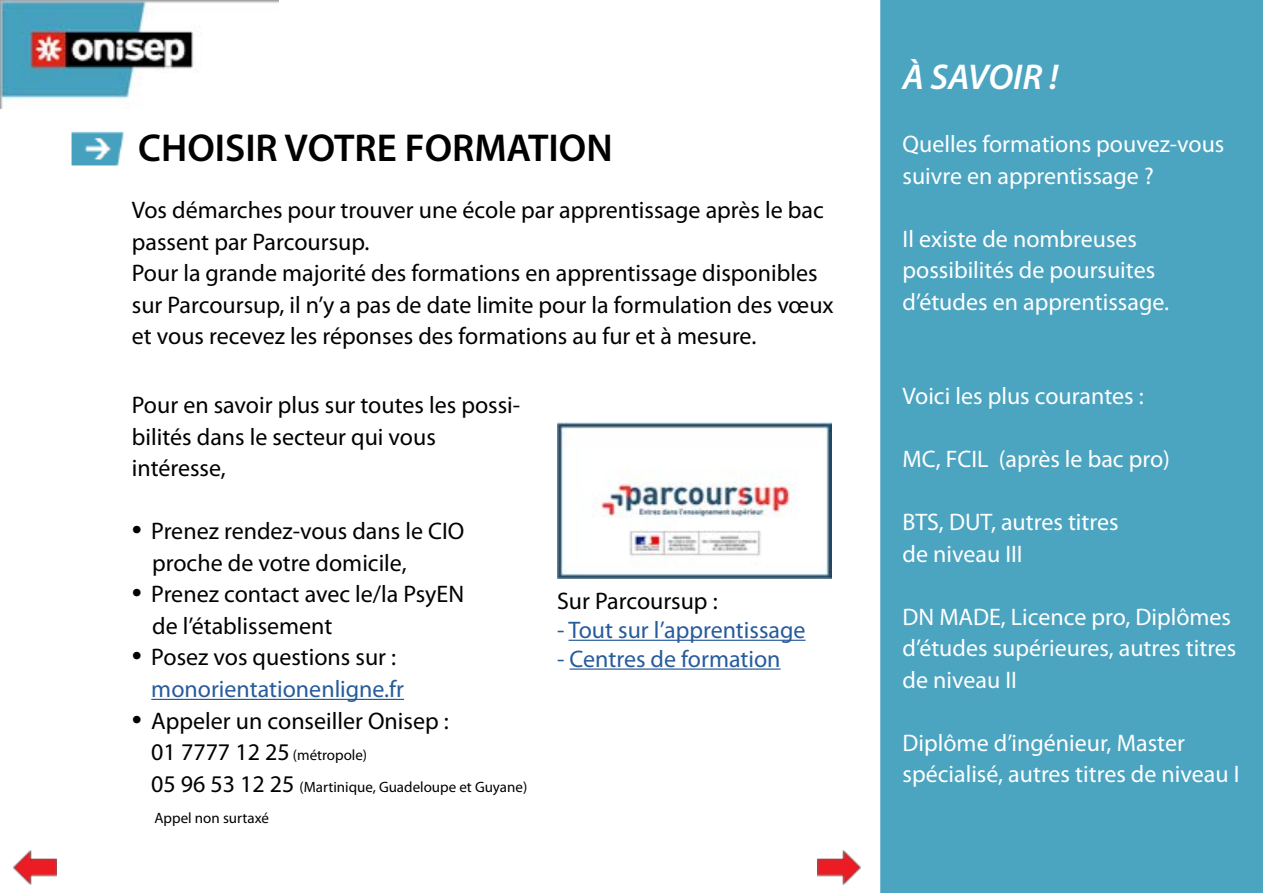
<style>
.page{position:relative;width:1263px;height:893px;background:#fff}
.page>*{position:absolute;margin:0;border:0;box-sizing:border-box;transform-origin:0 0}
.t1{font:600 39px "Myriad Pro";color:#000}
.t2{font:italic 600 36px "Myriad Pro";letter-spacing:-.005em;color:#fff}
.t3{font:24px/31.5px "Myriad Pro";color:#000}
.t4{font:24px/31.5px "Myriad Pro";color:#fff}
.t5{font:24px/31.5px "Myriad Pro";color:#010202}
.t6{font:24px/31.5px "Myriad Pro";color:#275b9b}
.t7{font:15px/31.5px "Myriad Pro";color:#000}
.s1{font-size:36px;color:#000}
.s2{color:#000}
.s3{font-size:36px}
.s4{font-size:36px;color:#010202}
.s5{color:#010202}
.s6{font-size:24px}
</style>
<div class="page">
<div style="left:880px;top:0;width:383px;height:893px;background:#4ba4c0"></div>
<img style="left:0;top:0;width:279px;height:108px">
<img style="left:71px;top:131px;width:53px;height:35px">
<hr style="left:151px;top:699px;width:253px;height:1px;background:#275b9b">
<img style="left:558px;top:423px;width:274px;height:155px">
<hr style="left:568px;top:640px;width:237px;height:1px;background:#275b9b">
<hr style="left:569px;top:668px;width:212px;height:2px;background:#275b9b">
<img style="left:817px;top:850px;width:43px;height:35px">
<img style="left:14px;top:850px;width:43px;height:35px">
<h1 class="t1" style="left:138px;top:123px;width:476px">CHOISIR VOTRE FORMATION</h1>
<p class="t3" style="left:132px;top:194px;width:703px">Vos démarches pour trouver une école par apprentissage après le bac passent par Parcoursup.<br>Pour la grande majorité des formations en apprentissage disponibles sur Parcoursup, il n’y a pas de date limite pour la formulation des vœux et vous recevez les réponses des formations au fur et à mesure.</p>
<p class="t3" style="left:132px;top:389px;width:390px">Pour en savoir plus sur toutes les possi&shy;bilités dans le secteur qui vous intéresse,</p>
<p class="t5" style="left:152px;top:515px;width:314px;text-indent:-20px"><span class="s1">•</span> <span class="s2">P</span>renez rendez-vous dans le CIO proche de votre domicile,</p>
<p class="t5" style="left:152px;top:578px;width:313px;text-indent:-20px"><span class="s3">•</span> Prenez contact avec le/la PsyEN de l’établissement</p>
<p class="t6" style="left:151px;top:641px;width:254px;text-indent:-20px"><span class="s4">•</span> <span class="s5">Posez vos questions sur : </span>monorientationenligne.fr</p>
<p class="t5" style="left:132px;top:704px;width:318px"><span class="s3">•</span> Appeler un conseiller Onisep :</p>
<p class="t7" style="left:151px;top:739px;width:377px"><span class="s6">01 7777 12 25</span> (métropole)<br><span class="s6">05 96 53 12 25</span> (Martinique, Guadeloupe et Guyane)<br>Appel non surtaxé</p>
<p class="t3" style="left:557px;top:585px;width:162px">Sur Parcoursup :</p>
<p class="t6" style="left:557px;top:614px;width:250px">- Tout sur l’apprentissage</p>
<p class="t6" style="left:557px;top:642px;width:225px">- Centres de formation</p>
<h2 class="t2" style="left:902px;top:54px;width:157px">À SAVOIR !</h2>
<p class="t4" style="left:902px;top:128px;width:323px">Quelles formations pouvez-vous suivre en apprentissage ?</p>
<p class="t4" style="left:902px;top:223px;width:268px">Il existe de nombreuses possibilités de poursuites d’études en apprentissage.</p>
<p class="t4" style="left:902px;top:380px;width:243px">Voici les plus courantes :</p>
<p class="t4" style="left:902px;top:443px;width:269px">MC, FCIL (après le bac pro)</p>
<p class="t4" style="left:902px;top:506px;width:218px">BTS, DUT, autres titres de niveau III</p>
<p class="t4" style="left:902px;top:601px;width:335px">DN MADE, Licence pro, Diplômes d’études supérieures, autres titres de niveau II</p>
<p class="t4" style="left:902px;top:727px;width:338px">Diplôme d’ingénieur, Master spécialisé, autres titres de niveau I</p>
</div>
